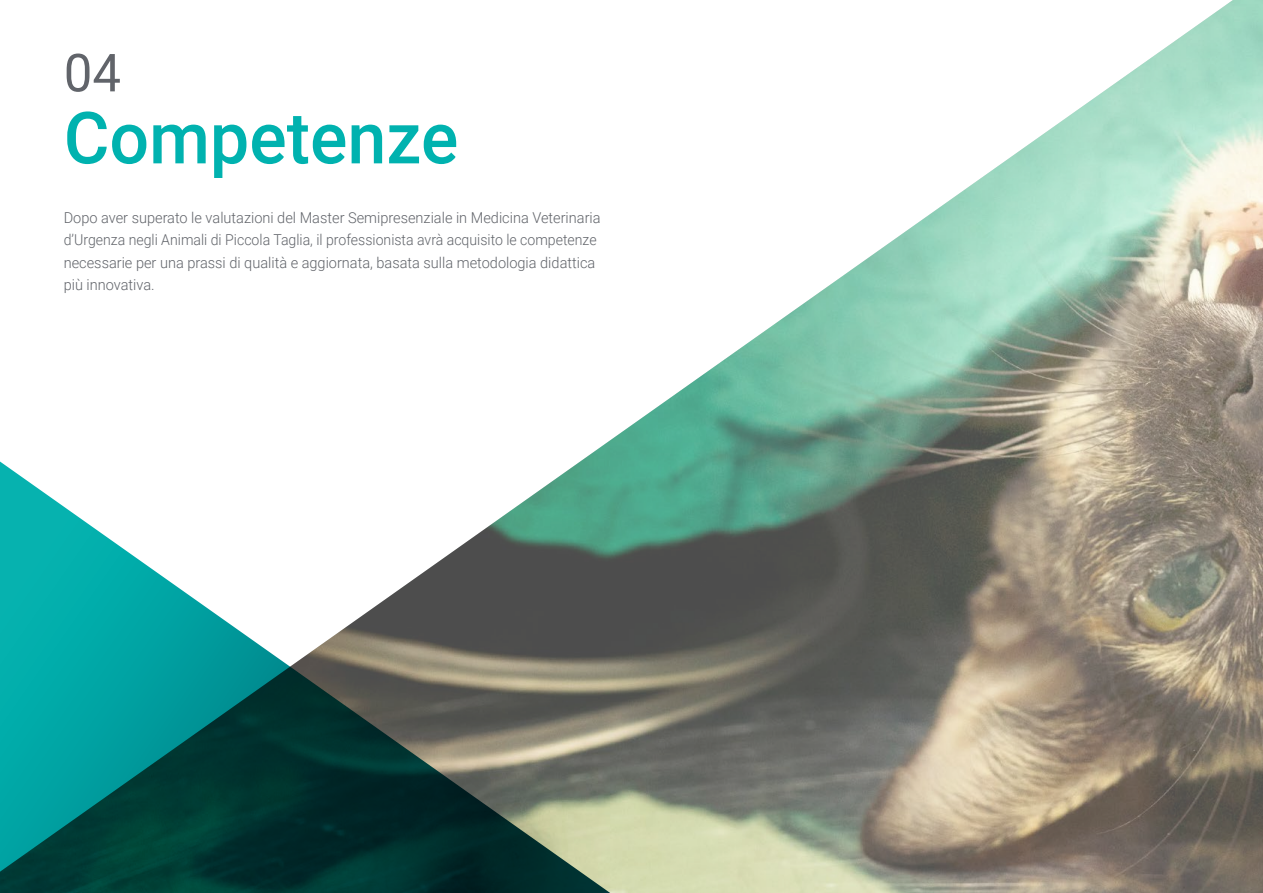
<style>
.page{position:relative;width:1263px;height:893px;background:#fff}
.page>*{position:absolute;margin:0;border:0;box-sizing:border-box;transform-origin:0 0}
.t1{font:500 72px "Roboto";color:#00b2af}
.t2{font:52.5px "Roboto";color:#61646a}
.t3{font:300 15px/22.5px "Roboto";color:#61646a}
</style>
<div class="page">
<img style="left:602px;top:0;width:661px;height:893px">
<svg style="left:0;top:446px;width:640px;height:447px"></svg>
<h2 class="t2" style="left:64px;top:36px;width:59px">04</h2>
<h1 class="t1" style="left:64px;top:87px;width:396px">Competenze</h1>
<p class="t3" style="left:64px;top:206px;width:538px">Dopo aver superato le valutazioni del Master Semipresenziale in Medicina Veterinaria d’Urgenza negli Animali di Piccola Taglia, il professionista avrà acquisito le competenze necessarie per una prassi di qualità e aggiornata, basata sulla metodologia didattica più innovativa.</p>
</div>
